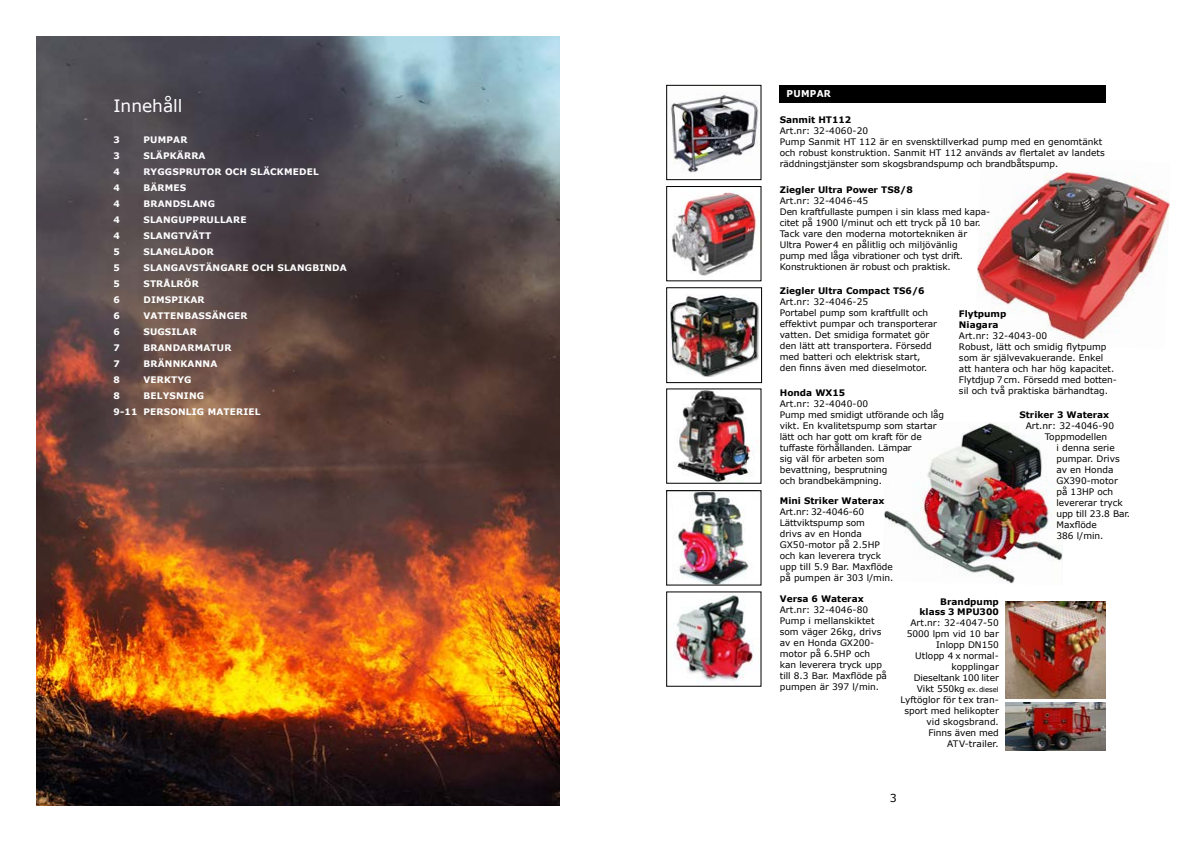
<style>
.page{position:relative;width:1191px;height:842px;background:#fff}
.page>*{position:absolute;margin:0;border:0;box-sizing:border-box;transform-origin:0 0}
.t1{font:17px "Verdana";color:#fff}
.t2{font:11px "Verdana";color:#000}
.t3{font:700 9.4px "Verdana";letter-spacing:.03em;color:#fff;scale:.95 1}
.t4{font:9px/11px "Verdana";color:#000}
.t5{font:700 9px/16px "Verdana";letter-spacing:.02em;color:#fff}
.t6{font:700 9px/11px "Verdana";color:#000}
.s1{font-size:7px}
</style>
<div class="page">
<img style="left:884px;top:422px;width:179px;height:162px">
<img style="left:977px;top:171px;width:193px;height:175px">
<img style="left:669px;top:295px;width:89px;height:81px">
<div style="left:666px;top:287px;width:96px;height:96px;border:1px solid #000"></div>
<div style="left:780px;top:85px;width:326px;height:17px;background:#000"></div>
<img style="left:677px;top:391px;width:78px;height:90px">
<img style="left:670px;top:93px;width:89px;height:80px">
<div style="left:666px;top:85px;width:95px;height:95px;border:1px solid #000"></div>
<img style="left:671px;top:191px;width:88px;height:85px">
<div style="left:666px;top:186px;width:95px;height:95px;border:1px solid #000"></div>
<img style="left:36px;top:36px;width:523px;height:769px">
<img style="left:673px;top:594px;width:81px;height:90px">
<img style="left:1005px;top:702px;width:101px;height:49px">
<img style="left:678px;top:492px;width:71px;height:91px">
<div style="left:666px;top:490px;width:95px;height:95px;border:1px solid #000"></div>
<img style="left:1005px;top:601px;width:101px;height:97px">
<h1 class="t1" style="left:113px;top:95px;width:71px">Innehåll</h1>
<p class="t5" style="left:113px;top:132px;width:8px">3</p>
<p class="t5" style="left:143px;top:132px;width:45px">PUMPAR</p>
<p class="t5" style="left:113px;top:148px;width:8px">3</p>
<p class="t5" style="left:143px;top:148px;width:64px">SLÄPKÄRRA</p>
<p class="t5" style="left:113px;top:164px;width:8px">4</p>
<p class="t5" style="left:143px;top:164px;width:177px">RYGGSPRUTOR OCH SLÄCKMEDEL</p>
<p class="t5" style="left:113px;top:180px;width:8px">4</p>
<p class="t5" style="left:143px;top:180px;width:44px">BÄRMES</p>
<p class="t5" style="left:113px;top:196px;width:8px">4</p>
<p class="t5" style="left:143px;top:196px;width:73px">BRANDSLANG</p>
<p class="t5" style="left:113px;top:212px;width:8px">4</p>
<p class="t5" style="left:143px;top:212px;width:105px">SLANGUPPRULLARE</p>
<p class="t5" style="left:113px;top:228px;width:8px">4</p>
<p class="t5" style="left:143px;top:228px;width:69px">SLANGTVÄTT</p>
<p class="t5" style="left:113px;top:244px;width:8px">5</p>
<p class="t5" style="left:143px;top:244px;width:72px">SLANGLÅDOR</p>
<p class="t5" style="left:113px;top:260px;width:8px">5</p>
<p class="t5" style="left:143px;top:260px;width:205px">SLANGAVSTÄNGARE OCH SLANGBINDA</p>
<p class="t5" style="left:113px;top:276px;width:8px">5</p>
<p class="t5" style="left:143px;top:276px;width:57px">STRÅLRÖR</p>
<p class="t5" style="left:113px;top:292px;width:8px">6</p>
<p class="t5" style="left:143px;top:292px;width:63px">DIMSPIKAR</p>
<p class="t5" style="left:113px;top:308px;width:8px">6</p>
<p class="t5" style="left:143px;top:308px;width:106px">VATTENBASSÄNGER</p>
<p class="t5" style="left:113px;top:324px;width:8px">6</p>
<p class="t5" style="left:143px;top:324px;width:55px">SUGSILAR</p>
<p class="t5" style="left:113px;top:340px;width:8px">7</p>
<p class="t5" style="left:143px;top:340px;width:89px">BRANDARMATUR</p>
<p class="t5" style="left:113px;top:356px;width:8px">7</p>
<p class="t5" style="left:143px;top:356px;width:75px">BRÄNNKANNA</p>
<p class="t5" style="left:113px;top:372px;width:8px">8</p>
<p class="t5" style="left:143px;top:372px;width:50px">VERKTYG</p>
<p class="t5" style="left:113px;top:388px;width:8px">8</p>
<p class="t5" style="left:113px;top:388px;width:149px;text-indent:30px">BELYSNING<br>9-11 PERSONLIG MATERIEL</p>
<p class="t3" style="left:786px;top:87px;width:48px">PUMPAR</p>
<p class="t6" style="left:780px;top:114px;width:73px">Sanmit HT112</p>
<p class="t4" style="left:780px;top:125px;width:326px">Art.nr: 32-4060-20<br>Pump Sanmit HT 112 är en svensktillverkad pump med en genomtänkt och robust konstruktion. Sanmit HT 112 används av flertalet av landets räddningstjänster som skogsbrandspump och brandbåtspump.</p>
<p class="t6" style="left:780px;top:184px;width:134px">Ziegler Ultra Power TS8/8</p>
<p class="t4" style="left:780px;top:195px;width:212px">Art.nr: 32-4046-45<br>Den kraftfullaste pumpen i sin klass med kapa&shy;citet på 1900 l/minut och ett tryck på 10 bar.<br>Tack vare den moderna motortekniken är Ultra Power 4 en pålitlig och miljövänlig<br>pump med låga vibrationer och tyst drift.<br>Konstruktionen är robust och praktisk.</p>
<p class="t6" style="left:780px;top:285px;width:146px">Ziegler Ultra Compact TS6/6</p>
<p class="t4" style="left:780px;top:296px;width:159px">Art.nr: 32-4046-25<br>Portabel pump som kraftfullt och effektivt pumpar och transporterar vatten. Det smidiga formatet gör den lätt att transportera. Försedd med batteri och elektrisk start, den finns även med dieselmotor.</p>
<p class="t6" style="left:780px;top:387px;width:67px">Honda WX15</p>
<p class="t4" style="left:780px;top:398px;width:166px">Art.nr: 32-4040-00<br>Pump med smidigt utförande och låg vikt. En kvalitetspump som startar lätt och har gott om kraft för de tuffaste förhållanden. Lämpar<br>sig väl för arbeten som<br>bevattning, besprutning<br>och brandbekämpning.</p>
<p class="t6" style="left:959px;top:308px;width:49px">Flytpump<br>Niagara</p>
<p class="t4" style="left:959px;top:330px;width:159px">Art.nr: 32-4043-00<br>Robust, lätt och smidig flytpump som är självevakuerande. Enkel att hantera och har hög kapacitet.<br>Flytdjup 7 cm. Försedd med botten&shy;sil och två praktiska bärhandtag.</p>
<p class="t6" style="left:1019px;top:409px;width:91px">Striker 3 Waterax</p>
<p class="t4" style="left:1025px;top:420px;width:90px">Art.nr: 32-4046-90</p>
<p class="t4" style="left:1044px;top:431px;width:64px">Toppmodellen</p>
<p class="t4" style="left:1056px;top:442px;width:60px">i denna serie</p>
<p class="t4" style="left:1056px;top:453px;width:65px">pumpar. Drivs</p>
<p class="t4" style="left:1056px;top:464px;width:58px">av en Honda</p>
<p class="t4" style="left:1056px;top:475px;width:63px">GX390-motor</p>
<p class="t4" style="left:1056px;top:486px;width:58px">på 13HP och</p>
<p class="t4" style="left:1056px;top:497px;width:68px">levererar tryck</p>
<p class="t4" style="left:1056px;top:508px;width:75px">upp till 23.8 Bar.</p>
<p class="t4" style="left:1056px;top:519px;width:42px">Maxflöde</p>
<p class="t4" style="left:1056px;top:530px;width:49px">386 l/min.</p>
<p class="t6" style="left:780px;top:495px;width:106px">Mini Striker Waterax</p>
<p class="t4" style="left:780px;top:506px;width:115px">Art.nr: 32-4046-60<br>Lättviktspump som<br>drivs av en Honda<br>GX50-motor på 2.5HP och kan leverera tryck upp till 5.9 Bar. Maxflöde på pumpen är 303 l/min.</p>
<p class="t6" style="left:780px;top:593px;width:85px">Versa 6 Waterax</p>
<p class="t4" style="left:780px;top:604px;width:109px">Art.nr: 32-4046-80<br>Pump i mellanskiktet som väger 26kg, drivs av en Honda GX200- motor på 6.5HP och kan leverera tryck upp till 8.3 Bar. Maxflöde på pumpen är 397 l/min.</p>
<p class="t6" style="left:919px;top:597px;width:81px;line-height:10px;text-align:right">Brandpump klass 3 MPU300</p>
<p class="t4" style="left:900px;top:617px;width:100px;text-align:right">Art.nr: 32-4047-50<br>5000 lpm vid 10 bar<br>Inlopp DN150<br>Utlopp 4 x normal&shy;kopplingar<br>Dieseltank 100 liter<br>Vikt 550kg <span class="s1">ex. diesel<br></span>Lyftöglor för t ex tran&shy;sport med helikopter vid skogsbrand.<br>Finns även med<br>ATV-trailer.</p>
<p class="t2" style="left:889px;top:791px;width:8px">3</p>
</div>
